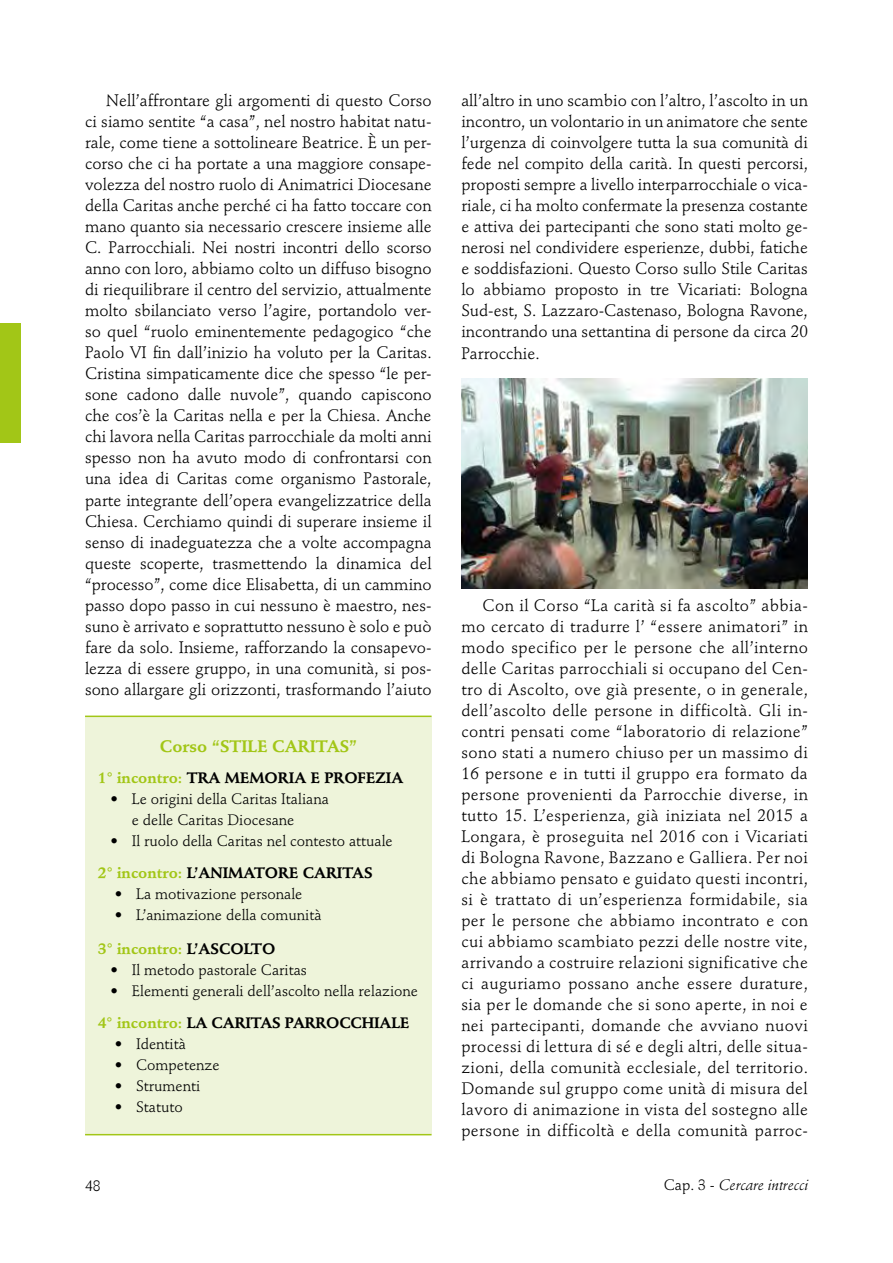
<style>
.page{position:relative;width:893px;height:1263px;background:#fff}
.page>*{position:absolute;margin:0;border:0;box-sizing:border-box;transform-origin:0 0}
.t1{font:16.5px/21px "Stempel Schneidler Std";color:#000;text-align:justify}
.t2{font:700 16.5px "Stempel Schneidler Std";color:#a2c617}
.t3{font:15px/31.5px "Stempel Schneidler Std";color:#000}
.t4{font:700 15px "Stempel Schneidler Std";color:#000}
.t5{font:italic 15px "Stempel Schneidler Std";color:#000}
.t6{font:700 15px "Stempel Schneidler Std";color:#a2c617}
.s1{color:#a2c617}
.s2{font-weight:700;color:#a2c617}
.s3{font-weight:700}
.s4{color:#000}
.s5{font-style:normal}
</style>
<div class="page">
<div style="left:0;top:323px;width:21px;height:119px;background:#a2c617"></div>
<div style="left:85px;top:717px;width:347px;height:417px;background:#eef4da"></div>
<hr style="left:85px;top:715px;width:347px;height:2px;background:#a2c617">
<hr style="left:85px;top:1134px;width:347px;height:1px;background:#a2c617">
<img style="left:461px;top:379px;width:347px;height:210px">
<p class="t1" style="left:85px;top:90px;width:348px;text-indent:21px">Nell’affrontare gli argomenti di questo Corso ci siamo sentite “a casa”, nel nostro habitat natu&shy;rale, come tiene a sottolineare Beatrice. È un per&shy;corso che ci ha portate a una maggiore consape&shy;volezza del nostro ruolo di Animatrici Diocesane della Caritas anche perché ci ha fatto toccare con mano quanto sia necessario crescere insieme alle C. Parrocchiali. Nei nostri incontri dello scorso anno con loro, abbiamo colto un diffuso bisogno di riequilibrare il centro del servizio, attualmente molto sbilanciato verso l’agire, portandolo ver&shy;so quel “ruolo eminentemente pedagogico “che Paolo VI fin dall’inizio ha voluto per la Caritas.<br>Cristina simpaticamente dice che spesso “le per&shy;sone cadono dalle nuvole”, quando capiscono che cos’è la Caritas nella e per la Chiesa. Anche chi lavora nella Caritas parrocchiale da molti anni spesso non ha avuto modo di confrontarsi con una idea di Caritas come organismo Pastorale, parte integrante dell’opera evangelizzatrice della Chiesa. Cerchiamo quindi di superare insieme il senso di inadeguatezza che a volte accompagna queste scoperte, trasmettendo la dinamica del “processo”, come dice Elisabetta, di un cammino passo dopo passo in cui nessuno è maestro, nes&shy;suno è arrivato e soprattutto nessuno è solo e può fare da solo. Insieme, rafforzando la consapevo&shy;lezza di essere gruppo, in una comunità, si pos&shy;sono allargare gli orizzonti, trasformando l’aiuto</p>
<p class="t1" style="left:461px;top:90px;width:348px">all’altro in uno scambio con l’altro, l’ascolto in un incontro, un volontario in un animatore che sente l’urgenza di coinvolgere tutta la sua comunità di fede nel compito della carità. In questi percorsi, proposti sempre a livello interparrocchiale o vica&shy;riale, ci ha molto confermate la presenza costante e attiva dei partecipanti che sono stati molto ge&shy;nerosi nel condividere esperienze, dubbi, fatiche e soddisfazioni. Questo Corso sullo Stile Caritas lo abbiamo proposto in tre Vicariati: Bologna Sud-est, S. Lazzaro-Castenaso, Bologna Ravone, incontrando una settantina di persone da circa 20<br>Parrocchie.</p>
<p class="t1" style="left:461px;top:595px;width:348px;text-indent:21px">Con il Corso “La carità si fa ascolto” abbia&shy;mo cercato di tradurre l’ “essere animatori” in modo specifico per le persone che all’interno delle Caritas parrocchiali si occupano del Cen&shy;tro di Ascolto, ove già presente, o in generale, dell’ascolto delle persone in difficoltà. Gli in&shy;contri pensati come “laboratorio di relazione” sono stati a numero chiuso per un massimo di 16 persone e in tutti il gruppo era formato da persone provenienti da Parrocchie diverse, in tutto 15. L’esperienza, già iniziata nel 2015 a Longara, è proseguita nel 2016 con i Vicariati di Bologna Ravone, Bazzano e Galliera. Per noi che abbiamo pensato e guidato questi incontri, si è trattato di un’esperienza formidabile, sia per le persone che abbiamo incontrato e con cui abbiamo scambiato pezzi delle nostre vite, arrivando a costruire relazioni significative che ci auguriamo possano anche essere durature, sia per le domande che si sono aperte, in noi e nei partecipanti, domande che avviano nuovi processi di lettura di sé e degli altri, delle situa&shy;zioni, della comunità ecclesiale, del territorio.<br>Domande sul gruppo come unità di misura del lavoro di animazione in vista del sostegno alle persone in difficoltà e della comunità parroc-</p>
<p class="t2" style="left:160px;top:736px;width:199px">Corso “STILE CARITAS”</p>
<p class="t4" style="left:98px;top:769px;width:307px"><span class="s1">1° incontro:</span> TRA MEMORIA E PROFEZIA</p>
<p class="t3" style="left:132px;top:789px;width:199px;line-height:21px;text-indent:-21px">• Le origini della Caritas Italiana e delle Caritas Diocesane</p>
<p class="t3" style="left:98px;top:825px;width:297px;text-indent:13px">• Il ruolo della Caritas nel contesto attuale<br><span class="s2">2° incontro:</span> <span class="s3">L’ANIMATORE CARITAS</span></p>
<p class="t3" style="left:115px;top:878px;width:189px">• La motivazione personale</p>
<p class="t3" style="left:115px;top:899px;width:208px">• L’animazione della comunità</p>
<p class="t6" style="left:98px;top:940px;width:179px">3° incontro: <span class="s4">L’ASCOLTO</span></p>
<p class="t3" style="left:111px;top:954px;width:198px">• Il metodo pastorale Caritas</p>
<p class="t3" style="left:98px;top:975px;width:322px;text-indent:13px">• Elementi generali dell’ascolto nella relazione<br><span class="s2">4° incontro:</span> <span class="s3">LA CARITAS PARROCCHIALE</span></p>
<p class="t3" style="left:115px;top:1028px;width:73px">• Identità</p>
<p class="t3" style="left:115px;top:1049px;width:106px">• Competenze</p>
<p class="t3" style="left:115px;top:1070px;width:87px">• Strumenti</p>
<p class="t3" style="left:115px;top:1091px;width:69px">• Statuto</p>
<p class="t3" style="left:85px;top:1171px;width:17px">48</p>
<p class="t5" style="left:664px;top:1176px;width:146px"><span class="s5">Cap. 3 -</span> Cercare intrecci</p>
</div>
